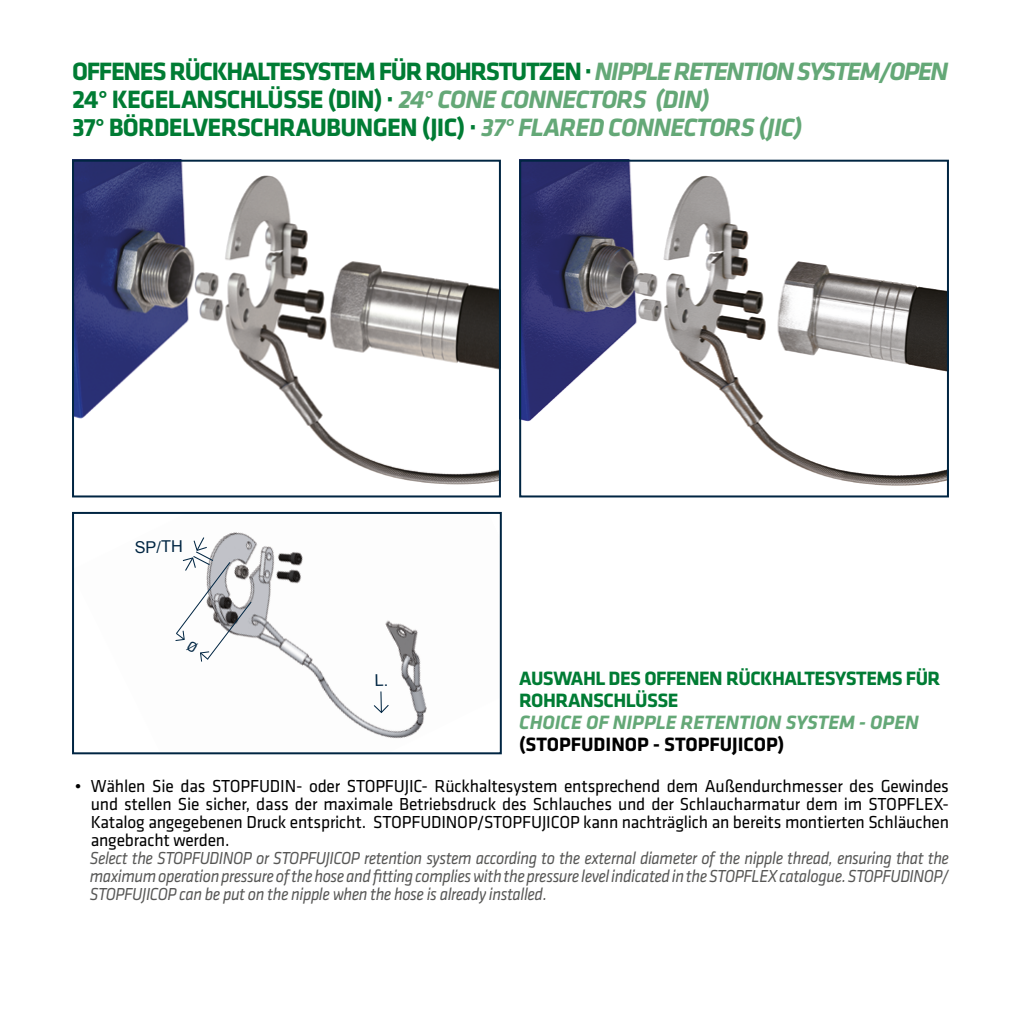
<style>
.page{position:relative;width:1021px;height:1021px;background:#fff}
.page>*{position:absolute;margin:0;border:0;box-sizing:border-box;transform-origin:0 0}
.t1{font:700 26px/28px "Klavika";letter-spacing:-.035em;color:#007c34}
.t2{font:700 20px/22px "Klavika";letter-spacing:-.025em;color:#007c34}
.t3{font:italic 700 20px "Klavika";color:#64a877}
.t4{font:700 20px "Klavika";color:#000}
.t5{font:18px/18px "Klavika";letter-spacing:-.01em;color:#000;text-align:justify}
.t6{font:italic 18px/18px "Klavika";letter-spacing:-.025em;color:#575756;text-align:justify;scale:.91 1}
.t7{font:16.4px "Arial";color:#002542}
.s1{font-style:italic;color:#64a877}
</style>
<div class="page">
<img style="left:75px;top:163px;width:423px;height:322px">
<div style="left:72px;top:160px;width:429px;height:337px;border:2px solid #002542"></div>
<img style="left:522px;top:163px;width:423px;height:323px">
<div style="left:519px;top:160px;width:429px;height:337px;border:2px solid #002542"></div>
<img style="left:225px;top:532px;width:202px;height:207px">
<div style="left:72px;top:512px;width:430px;height:242px;border:2px solid #002542"></div>
<svg style="left:372px;top:703px;width:18px;height:11px"></svg>
<hr style="left:380px;top:691px;width:2px;height:21px;background:#002542">
<svg style="left:375px;top:674px;width:12px;height:12px"></svg>
<svg style="left:175px;top:536px;width:77px;height:126px"></svg>
<h1 class="t1" style="left:72px;top:56px;width:877px">OFFENES RÜCKHALTESYSTEM FÜR ROHRSTUTZEN · <span class="s1">NIPPLE RETENTION SYSTEM/OPEN<br></span>24° KEGELANSCHLÜSSE (DIN) · <span class="s1">24° CONE CONNECTORS (DIN)<br></span>37° BÖRDELVERSCHRAUBUNGEN (JIC) · <span class="s1">37° FLARED CONNECTORS (JIC)</span></h1>
<p class="t7" style="left:135px;top:536px;width:50px">SP/TH</p>
<p class="t2" style="left:519px;top:667px;width:423px">AUSWAHL DES OFFENEN RÜCKHALTESYSTEMS FÜR<br>ROHRANSCHLÜSSE</p>
<p class="t3" style="left:519px;top:708px;width:401px">CHOICE OF NIPPLE RETENTION SYSTEM - OPEN</p>
<p class="t4" style="left:519px;top:730px;width:266px">(STOPFUDINOP - STOPFUJICOP)</p>
<p class="t5" style="left:91px;top:776px;width:859px;text-indent:-16px">• Wählen Sie das STOPFUDIN- oder STOPFUJIC- Rückhaltesystem entsprechend dem Außendurchmesser des Gewindes und stellen Sie sicher, dass der maximale Betriebsdruck des Schlauches und der Schlaucharmatur dem im STOPFLEX-Katalog angegebenen Druck entspricht. STOPFUDINOP/STOPFUJICOP kann nachträglich an bereits montierten Schläuchen angebracht werden.</p>
<p class="t6" style="left:90px;top:849px;width:945px">Select the STOPFUDINOP or STOPFUJICOP retention system according to the external diameter of the nipple thread, ensuring that the maximum operation pressure of the hose and fitting complies with the pressure level indicated in the STOPFLEX catalogue. STOPFUDINOP/ STOPFUJICOP can be put on the nipple when the hose is already installed.</p>
</div>
